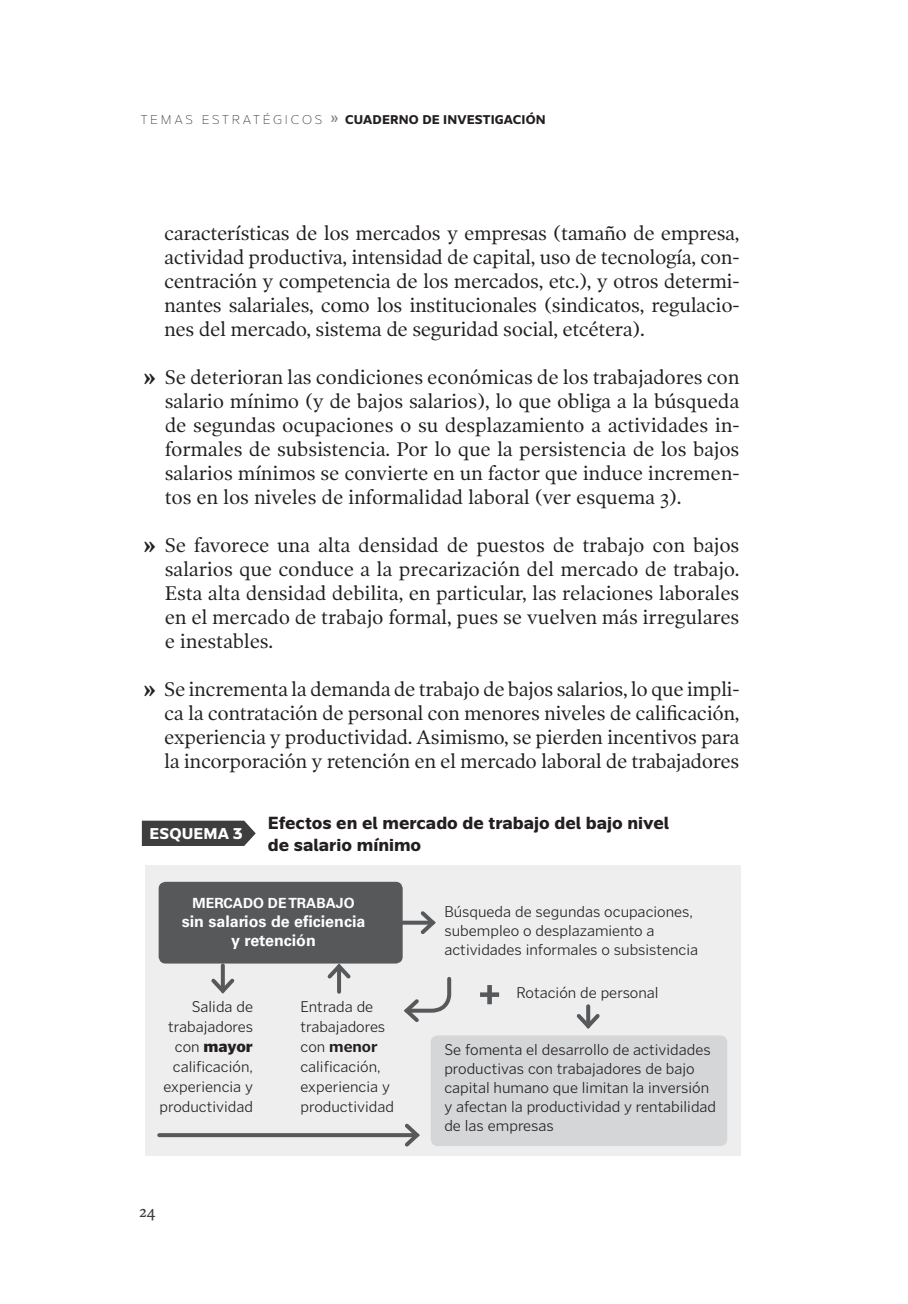
<style>
.page{position:relative;width:908px;height:1304px;background:#fff}
.page>*{position:absolute;margin:0;border:0;box-sizing:border-box;transform-origin:0 0}
.CI_texto{font:20px/24px "Poynter OS Text One";letter-spacing:-.02em;color:#231f20;text-align:justify}
.CI_Titulo_tabla_ok{font:700 18px/21.6px "Global";color:#231f20}
.CI_tabla_ok{font:300 16px/20px "Poynter Gothic Text";color:#231f20}
.Footnote_text{font:700 16px/19.2px "Univers";color:#fff;text-align:center}
.CI_Titulo_tabla_ok-2{font:700 16px "Global";letter-spacing:.01em;color:#fff}
.t1{font:16px "Poynter OS Text Three";color:#3e3e3f}
.Footnote_text-2{font:700 14px "Univers";color:#fff}
.t2{font:700 13px "Global";letter-spacing:.01em;color:#231f20}
.s1{font-weight:100}
.s2{font-family:"Poynter OS Text Four";font-weight:700}
.s3{font-weight:900}
.s4{font-weight:700}
</style>
<div class="page">
<div style="left:145px;top:865px;width:595px;height:291px;background:#eeeeef"></div>
<div style="left:430px;top:1035px;width:297px;height:111px;background:#d5d6d8;border-radius:7px"></div>
<div style="left:158px;top:882px;width:244px;height:82px;background:#57585a;border-radius:7px"></div>
<svg style="left:402px;top:921px;width:15px;height:4px"></svg>
<svg style="left:417px;top:911px;width:19px;height:23px"></svg>
<hr style="left:337px;top:966px;width:4px;height:26px;background:#57585a">
<svg style="left:324px;top:963px;width:30px;height:19px"></svg>
<svg style="left:221px;top:965px;width:4px;height:10px"></svg>
<svg style="left:211px;top:975px;width:24px;height:19px"></svg>
<svg style="left:586px;top:1006px;width:4px;height:4px"></svg>
<svg style="left:576px;top:1010px;width:24px;height:19px"></svg>
<svg style="left:159px;top:1133px;width:242px;height:4px"></svg>
<svg style="left:401px;top:1123px;width:19px;height:24px"></svg>
<svg style="left:403px;top:976px;width:49px;height:46px"></svg>
<svg style="left:480px;top:985px;width:19px;height:19px"></svg>
<div style="left:142px;top:821px;width:113px;height:25px;background:#3e3e3f"></div>
<p class="t2" style="left:141px;top:112px;width:406px"><span class="s1">T E M A S E S T R AT É G I C O S</span> <sup>»</sup> CUADERNO DE INVESTIGACIÓN</p>
<p class="CI_texto" style="left:164px;top:221px;width:576px">características de los mercados y empresas (tamaño de empresa, actividad productiva, intensidad de capital, uso de tecnología, con&shy;centración y competencia de los mercados, etc.), y otros determi&shy;nantes salariales, como los institucionales (sindicatos, regulacio&shy;nes del mercado, sistema de seguridad social, etcétera).</p>
<p class="CI_texto" style="left:165px;top:365px;width:576px;text-indent:-21px"><span class="s2">»</span> Se deterioran las condiciones económicas de los trabajadores con salario mínimo (y de bajos salarios), lo que obliga a la búsqueda de segundas ocupaciones o su desplazamiento a actividades in&shy;formales de subsistencia. Por lo que la persistencia de los bajos salarios mínimos se convierte en un factor que induce incremen&shy;tos en los niveles de informalidad laboral (ver esquema 3).</p>
<p class="CI_texto" style="left:165px;top:533px;width:576px;text-indent:-21px"><span class="s2">»</span> Se favorece una alta densidad de puestos de trabajo con bajos salarios que conduce a la precarización del mercado de trabajo.<br>Esta alta densidad debilita, en particular, las relaciones laborales en el mercado de trabajo formal, pues se vuelven más irregulares e inestables.</p>
<p class="CI_texto" style="left:164px;top:677px;width:576px;text-indent:-21px"><span class="s2">»</span> Se incrementa la demanda de trabajo de bajos salarios, lo que impli&shy;ca la contratación de personal con menores niveles de calificación, experiencia y productividad. Asimismo, se pierden incentivos para la incorporación y retención en el mercado laboral de trabajadores</p>
<p class="CI_Titulo_tabla_ok-2" style="left:149px;top:824px;width:95px">ESQUEMA 3</p>
<p class="CI_Titulo_tabla_ok" style="left:268px;top:812px;width:402px">Efectos en el mercado de trabajo del bajo nivel de salario mínimo</p>
<p class="Footnote_text-2" style="left:192px;top:895px;width:163px">MERCADO DE TRABAJO</p>
<p class="Footnote_text" style="left:182px;top:912px;width:185px">sin salarios de eficiencia y retención</p>
<p class="CI_tabla_ok" style="left:159px;top:996px;width:95px;text-align:right">Salida de trabajadores con <span class="s3">mayor </span>calificación, experiencia y productividad</p>
<p class="CI_tabla_ok" style="left:300px;top:996px;width:95px">Entrada de trabajadores con <span class="s4">menor </span>calificación, experiencia y productividad</p>
<p class="t1" style="left:139px;top:1201px;width:17px">24</p>
<p class="CI_tabla_ok" style="left:444px;top:902px;width:255px;line-height:19px">Búsqueda de segundas ocupaciones, subempleo o desplazamiento a actividades informales o subsistencia</p>
<p class="CI_tabla_ok" style="left:516px;top:983px;width:144px">Rotación de personal</p>
<p class="CI_tabla_ok" style="left:444px;top:1040px;width:273px;line-height:19px">Se fomenta el desarrollo de actividades productivas con trabajadores de bajo capital humano que limitan la inversión y afectan la productividad y rentabilidad de las empresas</p>
</div>
